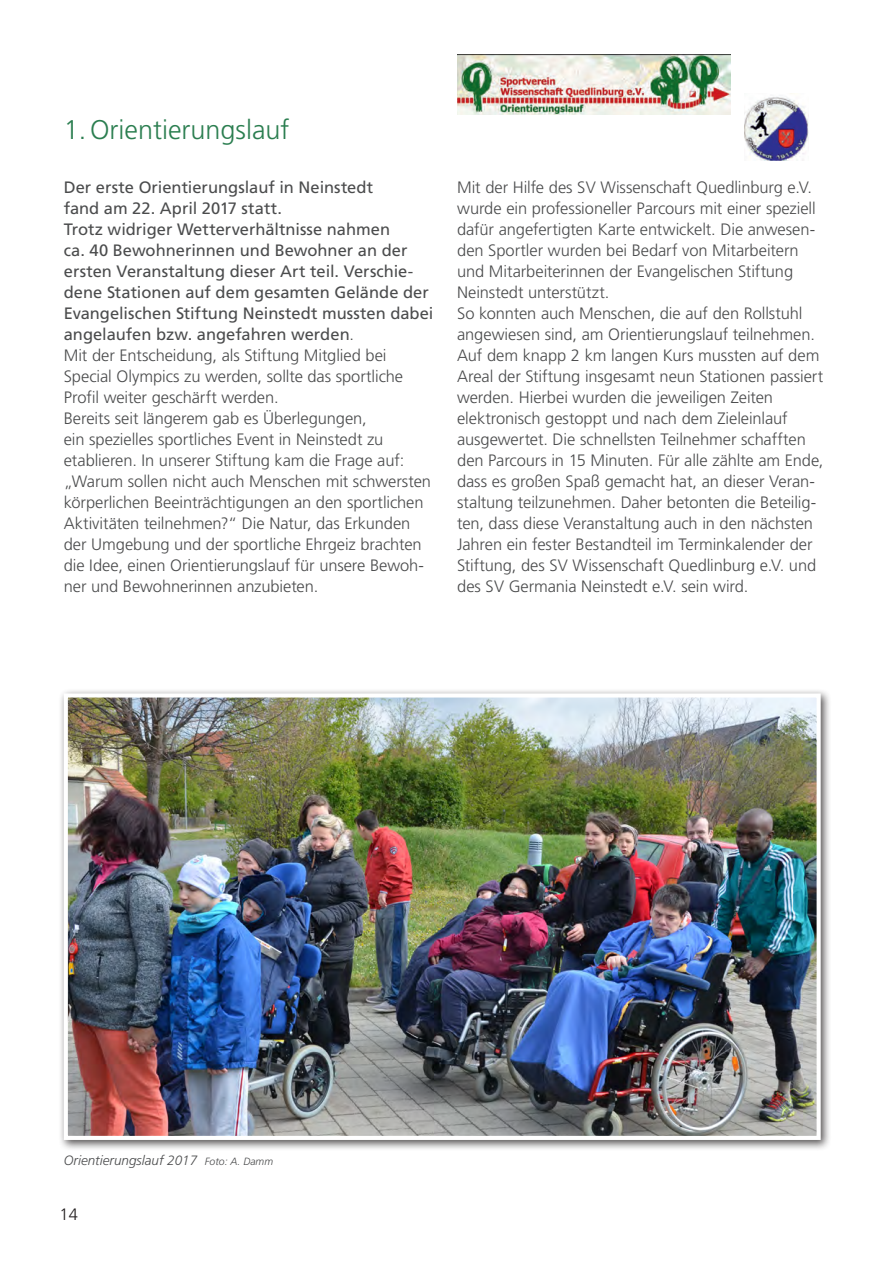
<style>
.page{position:relative;width:893px;height:1263px;background:#fff}
.page>*{position:absolute;margin:0;border:0;box-sizing:border-box;transform-origin:0 0}
.t1{font:300 27px "Frutiger LT Pro";color:#2b7e50}
.t2{font:300 16.5px/21px "Frutiger LT Pro";letter-spacing:-.005em;color:#4b4c4d}
.t3{font:16.5px/21px "Frutiger LT Pro";color:#4b4c4d}
.t4{font:300 16.5px "Frutiger LT Pro";color:#231f20}
.t5{font:italic 300 13.5px "Frutiger LT Pro";color:#4b4c4d}
.s1{font-weight:300}
.s2{font-size:10.5px}
</style>
<div class="page">
<div style="left:59px;top:688px;width:773px;height:463px;background:#231f20;opacity:.75"></div>
<img style="left:69px;top:698px;width:747px;height:437px">
<div style="left:64px;top:693px;width:757px;height:447px;border:4px solid #fff"></div>
<img style="left:457px;top:54px;width:273px;height:61px">
<img style="left:744px;top:97px;width:65px;height:63px">
<p class="t1" style="left:64px;top:114px;width:227px">1.Orientierungslauf</p>
<p class="t3" style="left:64px;top:177px;width:311px">Der erste Orientierungslauf in Neinstedt</p>
<p class="t3" style="left:64px;top:198px;width:220px">fand am 22. April 2017 statt.</p>
<p class="t3" style="left:64px;top:219px;width:328px">Trotz widriger Wetterverhältnisse nahmen</p>
<p class="t3" style="left:64px;top:240px;width:371px">ca. 40 Bewohnerinnen und Bewohner an der ersten Veranstaltung dieser Art teil. Verschie&shy;dene Stationen auf dem gesamten Gelände der Evangelischen Stiftung Neinstedt mussten dabei angelaufen bzw. angefahren werden<span class="s1">.</span></p>
<p class="t2" style="left:64px;top:345px;width:324px">Mit der Entscheidung, als Stiftung Mitglied bei</p>
<p class="t2" style="left:64px;top:366px;width:341px">Special Olympics zu werden, sollte das sportliche</p>
<p class="t2" style="left:64px;top:387px;width:216px">Profil weiter geschärft werden.</p>
<p class="t2" style="left:64px;top:408px;width:304px">Bereits seit längerem gab es Überlegungen,</p>
<p class="t2" style="left:64px;top:429px;width:321px">ein spezielles sportliches Event in Neinstedt zu</p>
<p class="t2" style="left:64px;top:450px;width:342px">etablieren. In unserer Stiftung kam die Frage auf:</p>
<p class="t2" style="left:64px;top:471px;width:369px">„Warum sollen nicht auch Menschen mit schwersten körperlichen Beeinträchtigungen an den sportlichen Aktivitäten teilnehmen?“ Die Natur, das Erkunden der Umgebung und der sportliche Ehrgeiz brachten die Idee, einen Orientierungslauf für unsere Bewoh&shy;ner und Bewohnerinnen anzubieten.</p>
<p class="t2" style="left:457px;top:177px;width:360px">Mit der Hilfe des SV Wissenschaft Quedlinburg e.V. wurde ein professioneller Parcours mit einer speziell dafür angefertigten Karte entwickelt. Die anwesen&shy;den Sportler wurden bei Bedarf von Mitarbeitern und Mitarbeiterinnen der Evangelischen Stiftung Neinstedt unterstützt.</p>
<p class="t2" style="left:457px;top:303px;width:368px">So konnten auch Menschen, die auf den Rollstuhl angewiesen sind, am Orientierungslauf teilnehmen.<br>Auf dem knapp 2 km langen Kurs mussten auf dem Areal der Stiftung insgesamt neun Stationen passiert werden. Hierbei wurden die jeweiligen Zeiten</p>
<p class="t2" style="left:457px;top:408px;width:368px">elektronisch gestoppt und nach dem Zieleinlauf ausgewertet. Die schnellsten Teilnehmer schafften den Parcours in 15 Minuten. Für alle zählte am Ende, dass es großen Spaß gemacht hat, an dieser Veran&shy;staltung teilzunehmen. Daher betonten die Beteilig&shy;ten, dass diese Veranstaltung auch in den nächsten Jahren ein fester Bestandteil im Terminkalender der Stiftung, des SV Wissenschaft Quedlinburg e.V. und des SV Germania Neinstedt e.V. sein wird.</p>
<p class="t5" style="left:64px;top:1152px;width:211px">Orientierungslauf 2017 <span class="s2">Foto: A. Damm</span></p>
<p class="t4" style="left:60px;top:1205px;width:20px">14</p>
</div>
